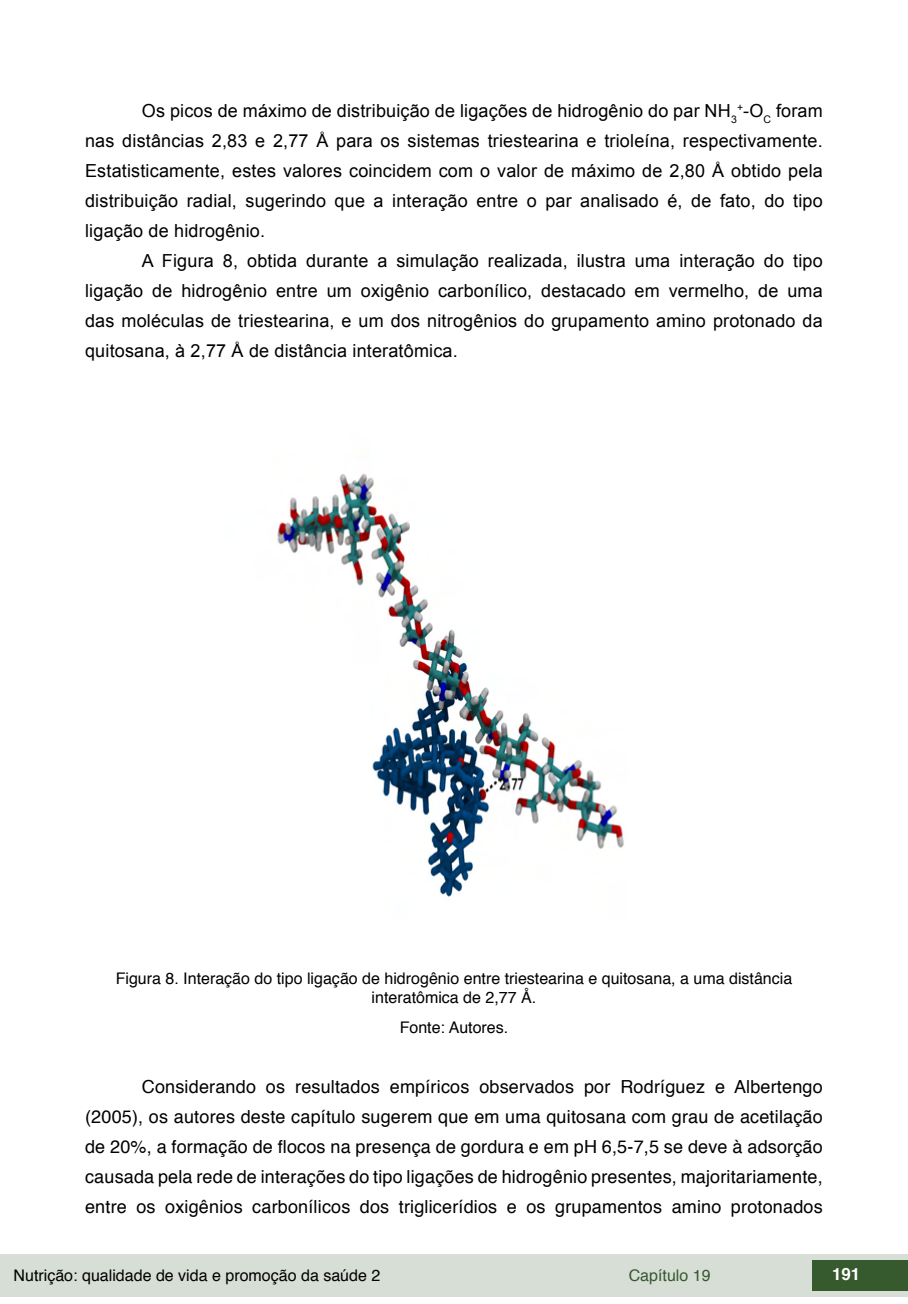
<style>
.page{position:relative;width:908px;height:1304px;background:#fff}
.page>*{position:absolute;margin:0;border:0;box-sizing:border-box;transform-origin:0 0}
.txt{font:18px/30px "Arial";letter-spacing:.01em;color:#000;text-align:justify}
.txt-2{font:18px/30px "Helvetica";letter-spacing:.01em;color:#000;text-align:justify}
.t1{font:700 16.8px "Helvetica";color:#fff}
.imagens_graf_tab{font:16px/19.2px "Helvetica";color:#000;text-align:center}
.t2{font:16px "Helvetica";color:#36592e}
</style>
<div class="page">
<div style="left:0;top:1254px;width:906px;height:43px;background:#d7ded5"></div>
<div style="left:812px;top:1261px;width:95px;height:30px;background:#36592e"></div>
<img style="left:277px;top:473px;width:347px;height:424px">
<p class="txt" style="left:85px;top:96px;width:738px;text-indent:57px">Os picos de máximo de distribuição de ligações de hidrogênio do par NH<sub>3</sub><sup>+</sup>-O<sub>C</sub> foram nas distâncias 2,83 e 2,77 Å para os sistemas triestearina e trioleína, respectivamente.<br>Estatisticamente, estes valores coincidem com o valor de máximo de 2,80 Å obtido pela distribuição radial, sugerindo que a interação entre o par analisado é, de fato, do tipo ligação de hidrogênio.</p>
<p class="txt" style="left:85px;top:246px;width:738px;text-indent:57px">A Figura 8, obtida durante a simulação realizada, ilustra uma interação do tipo ligação de hidrogênio entre um oxigênio carbonílico, destacado em vermelho, de uma das moléculas de triestearina, e um dos nitrogênios do grupamento amino protonado da quitosana, à 2,77 Å de distância interatômica.</p>
<p class="imagens_graf_tab" style="left:116px;top:969px;width:677px">Figura 8. Interação do tipo ligação de hidrogênio entre triestearina e quitosana, a uma distância interatômica de 2,77 Å.</p>
<p class="imagens_graf_tab" style="left:399px;top:1019px;width:110px">Fonte: Autores.</p>
<p class="txt-2" style="left:85px;top:1073px;width:738px;text-indent:57px">Considerando os resultados empíricos observados por Rodríguez e Albertengo (2005), os autores deste capítulo sugerem que em uma quitosana com grau de acetilação de 20%, a formação de flocos na presença de gordura e em pH 6,5-7,5 se deve à adsorção causada pela rede de interações do tipo ligações de hidrogênio presentes, majoritariamente, entre os oxigênios carbonílicos dos triglicerídios e os grupamentos amino protonados</p>
<p class="imagens_graf_tab" style="left:14px;top:1266px;width:368px">Nutrição: qualidade de vida e promoção da saúde 2</p>
<p class="t2" style="left:628px;top:1263px;width:83px">Capítulo 19</p>
<p class="t1" style="left:831px;top:1261px;width:30px">191</p>
</div>
